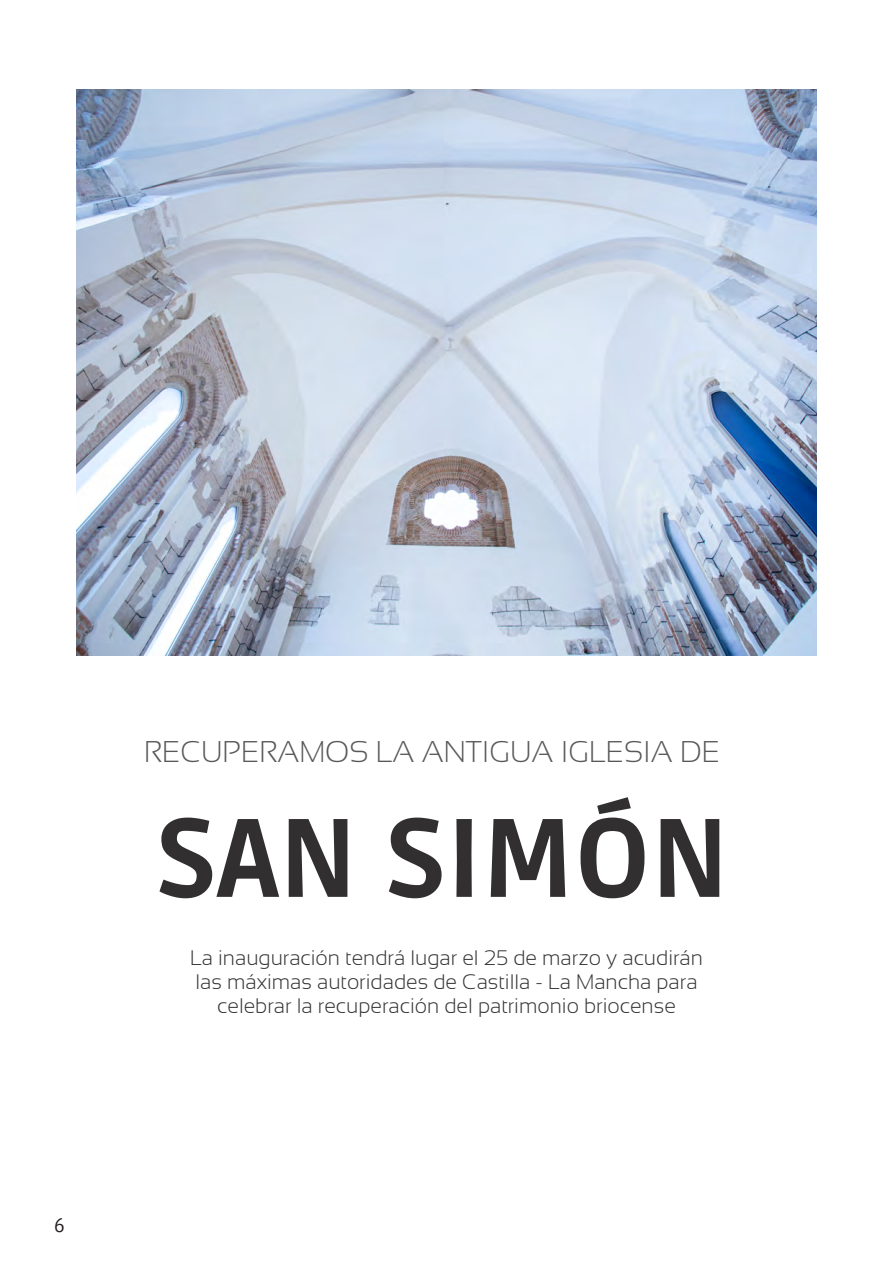
<style>
.page{position:relative;width:893px;height:1263px;background:#fff}
.page>*{position:absolute;margin:0;border:0;box-sizing:border-box;transform-origin:0 0}
.title_1{font:800 111px "Ruda";color:#312f30}
.title_2{font:300 30px "Sansation";color:#57585a}
.sub_title{font:300 21px/24px "Sansation";color:#312f30;text-align:center}
.t1{font:19.5px "PT Sans";color:#231f20}
</style>
<div class="page">
<img style="left:77px;top:89px;width:739px;height:566px">
<p class="t1" style="left:54px;top:1212px;width:12px">6</p>
<p class="title_2" style="left:144px;top:735px;width:577px">RECUPERAMOS LA ANTIGUA IGLESIA DE</p>
<p class="title_1" style="left:156px;top:782px;width:575px">SAN SIMÓN</p>
<p class="sub_title" style="left:190px;top:945px;width:514px">La inauguración tendrá lugar el 25 de marzo y acudirán las máximas autoridades de Castilla - La Mancha para celebrar la recuperación del patrimonio briocense</p>
</div>
